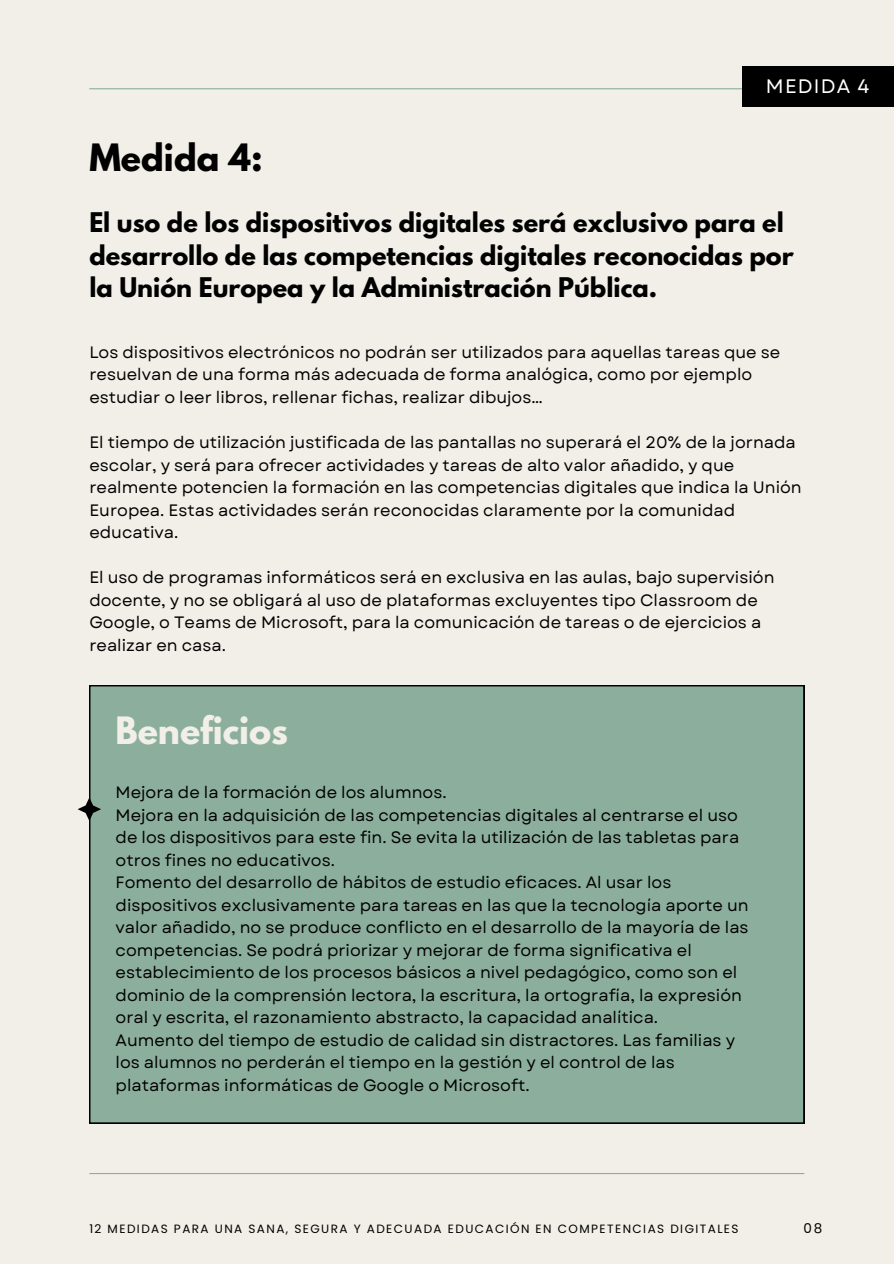
<style>
.page{position:relative;width:894px;height:1264px;background:#fff}
.page>*{position:absolute;margin:0;border:0;box-sizing:border-box;transform-origin:0 0}
.t1{font:700 33.45px "League Spartan";color:#f1efe7}
.t2{font:700 33.45px "League Spartan";color:#010101}
.t3{font:700 24px/32.7px "League Spartan";color:#010101}
.t4{font:19.5px "Garet";letter-spacing:.06em;color:#fff}
.t5{font:16.5px/22.5px "Garet";color:#010101}
.t6{font:13.5px "Poppins";color:#010101}
.t7{font:12px "Poppins";letter-spacing:.12em;color:#010101}
</style>
<div class="page">
<div style="left:0;top:0;width:893px;height:1263px;background:#f1efe7"></div>
<hr style="left:89px;top:88px;width:715px;height:1px;background:#8caf9d">
<hr style="left:89px;top:1172px;width:715px;height:2px;background:#8caf9d">
<div style="left:89px;top:685px;width:715px;height:438px;background:#8caf9d"></div>
<div style="left:741px;top:66px;width:152px;height:41px;background:#000"></div>
<svg style="left:78px;top:797px;width:23px;height:24px"></svg>
<h1 class="t2" style="left:89px;top:141px;width:175px">Medida 4:</h1>
<h3 class="t4" style="left:765px;top:72px;width:105px">MEDIDA 4</h3>
<h1 class="t3" style="left:89px;top:209px;width:705px">El uso de los dispositivos digitales será exclusivo para el desarrollo de las competencias digitales reconocidas por la Unión Europea y la Administración Pública.</h1>
<h2 class="t5" style="left:89px;top:341px;width:692px">Los dispositivos electrónicos no podrán ser utilizados para aquellas tareas que se resuelvan de una forma más adecuada de forma analógica, como por ejemplo estudiar o leer libros, rellenar fichas, realizar dibujos…</h2>
<h4 class="t5" style="left:89px;top:431px;width:713px">El tiempo de utilización justificada de las pantallas no superará el 20% de la jornada escolar, y será para ofrecer actividades y tareas de alto valor añadido, y que realmente potencien la formación en las competencias digitales que indica la Unión Europea. Estas actividades serán reconocidas claramente por la comunidad educativa.</h4>
<h4 class="t5" style="left:89px;top:566px;width:686px">El uso de programas informáticos será en exclusiva en las aulas, bajo supervisión docente, y no se obligará al uso de plataformas excluyentes tipo Classroom de Google, o Teams de Microsoft, para la comunicación de tareas o de ejercicios a realizar en casa.</h4>
<h4 class="t1" style="left:115px;top:713px;width:174px">Beneficios</h4>
<h4 class="t5" style="left:115px;top:781px;width:634px">Mejora de la formación de los alumnos.<br>Mejora en la adquisición de las competencias digitales al centrarse el uso de los dispositivos para este fin. Se evita la utilización de las tabletas para otros fines no educativos.<br>Fomento del desarrollo de hábitos de estudio eficaces. Al usar los dispositivos exclusivamente para tareas en las que la tecnología aporte un valor añadido, no se produce conflicto en el desarrollo de la mayoría de las competencias. Se podrá priorizar y mejorar de forma significativa el establecimiento de los procesos básicos a nivel pedagógico, como son el dominio de la comprensión lectora, la escritura, la ortografía, la expresión oral y escrita, el razonamiento abstracto, la capacidad analítica.<br>Aumento del tiempo de estudio de calidad sin distractores. Las familias y los alumnos no perderán el tiempo en la gestión y el control de las plataformas informáticas de Google o Microsoft.</h4>
<p class="t7" style="left:89px;top:1220px;width:650px">12 MEDIDAS PARA UNA SANA, SEGURA Y ADECUADA EDUCACIÓN EN COMPETENCIAS DIGITALES</p>
<p class="t6" style="left:803px;top:1219px;width:20px">08</p>
</div>
